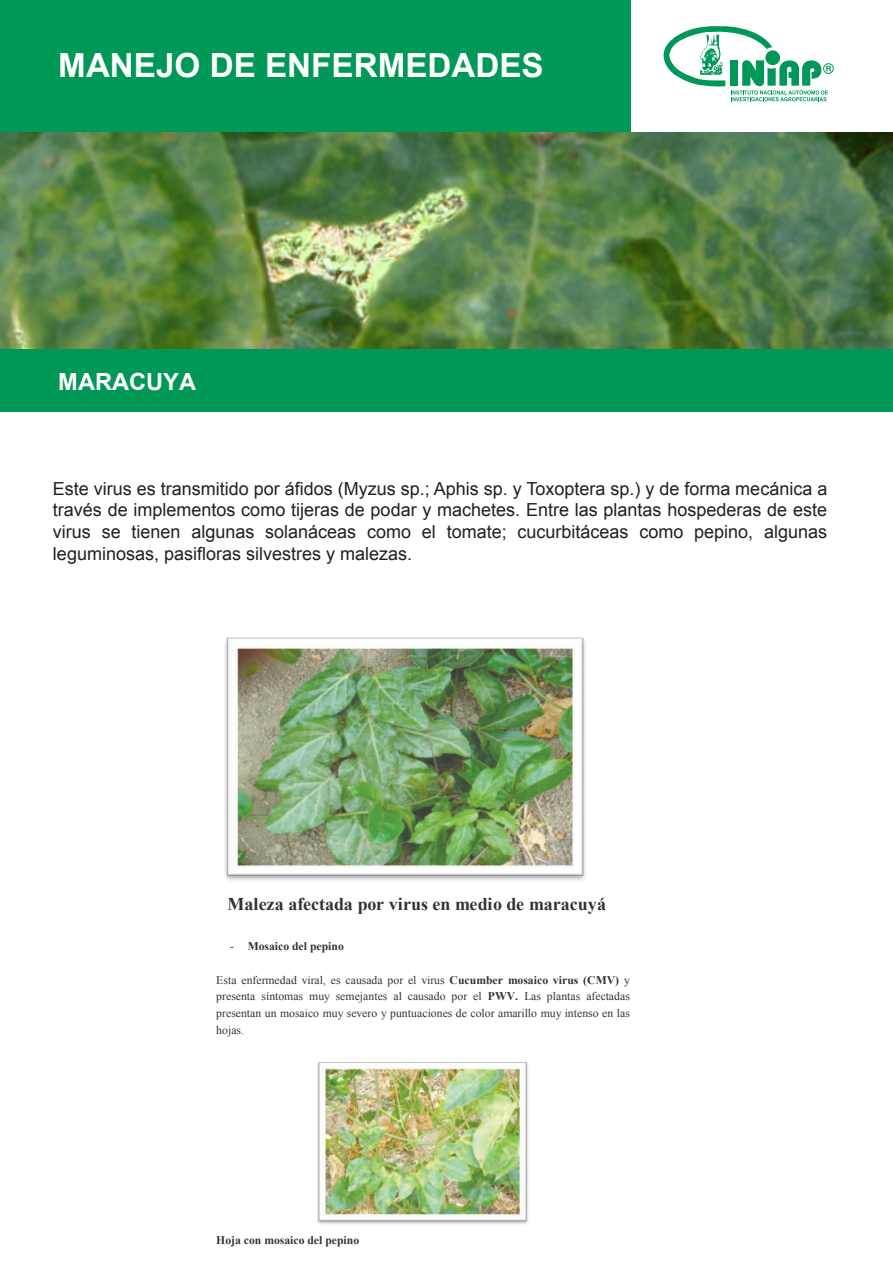
<style>
.page{position:relative;width:893px;height:1265px;background:#fff}
.page>*{position:absolute;margin:0;border:0;box-sizing:border-box;transform-origin:0 0}
.t1{font:700 33.15px "Arial";color:#fff}
.t2{font:700 23.7px "Arial";color:#fff}
.t3{font:18px/21.6px "Arial";color:#231f20;text-align:justify}
.t4{font:700 18px "Times New Roman";color:#313433}
.t5{font:11.7px/16.8px "Times New Roman";letter-spacing:.005em;color:#313433;text-align:justify}
.t6{font:700 11.7px "Times New Roman";color:#313433}
.s1{font-weight:400}
.s2{font-weight:700}
</style>
<div class="page">
<svg style="left:663px;top:26px;width:171px;height:75px"></svg>
<div style="left:0;top:0;width:630px;height:134px;background:#009856"></div>
<div style="left:0;top:348px;width:892px;height:63px;background:#009856"></div>
<img style="left:225px;top:637px;width:361px;height:244px">
<img style="left:317px;top:1062px;width:212px;height:162px">
<img style="left:0;top:132px;width:892px;height:216px">
<h1 class="t1" style="left:58px;top:46px;width:487px">MANEJO DE ENFERMEDADES</h1>
<h2 class="t2" style="left:58px;top:367px;width:139px">MARACUYA</h2>
<p class="t3" style="left:53px;top:479px;width:776px">Este virus es transmitido por áfidos (Myzus sp.; Aphis sp. y Toxoptera sp.) y de forma mecánica a través de implementos como tijeras de podar y machetes. Entre las plantas hospederas de este virus se tienen algunas solanáceas como el tomate; cucurbitáceas como pepino, algunas leguminosas, pasifloras silvestres y malezas.</p>
<p class="t4" style="left:227px;top:898px;width:380px">Maleza afectada por virus en medio de maracuyá</p>
<p class="t6" style="left:230px;top:942px;width:115px"><span class="s1">-</span> Mosaico del pepino</p>
<p class="t5" style="left:216px;top:972px;width:415px">Esta enfermedad viral, es causada por el virus <span class="s2">Cucumber mosaico virus (CMV)</span> y presenta síntomas muy semejantes al causado por el <span class="s2">PWV.</span> Las plantas afectadas presentan un mosaico muy severo y puntuaciones de color amarillo muy intenso en las hojas.</p>
<p class="t6" style="left:216px;top:1235px;width:145px">Hoja con mosaico del pepino</p>
</div>
